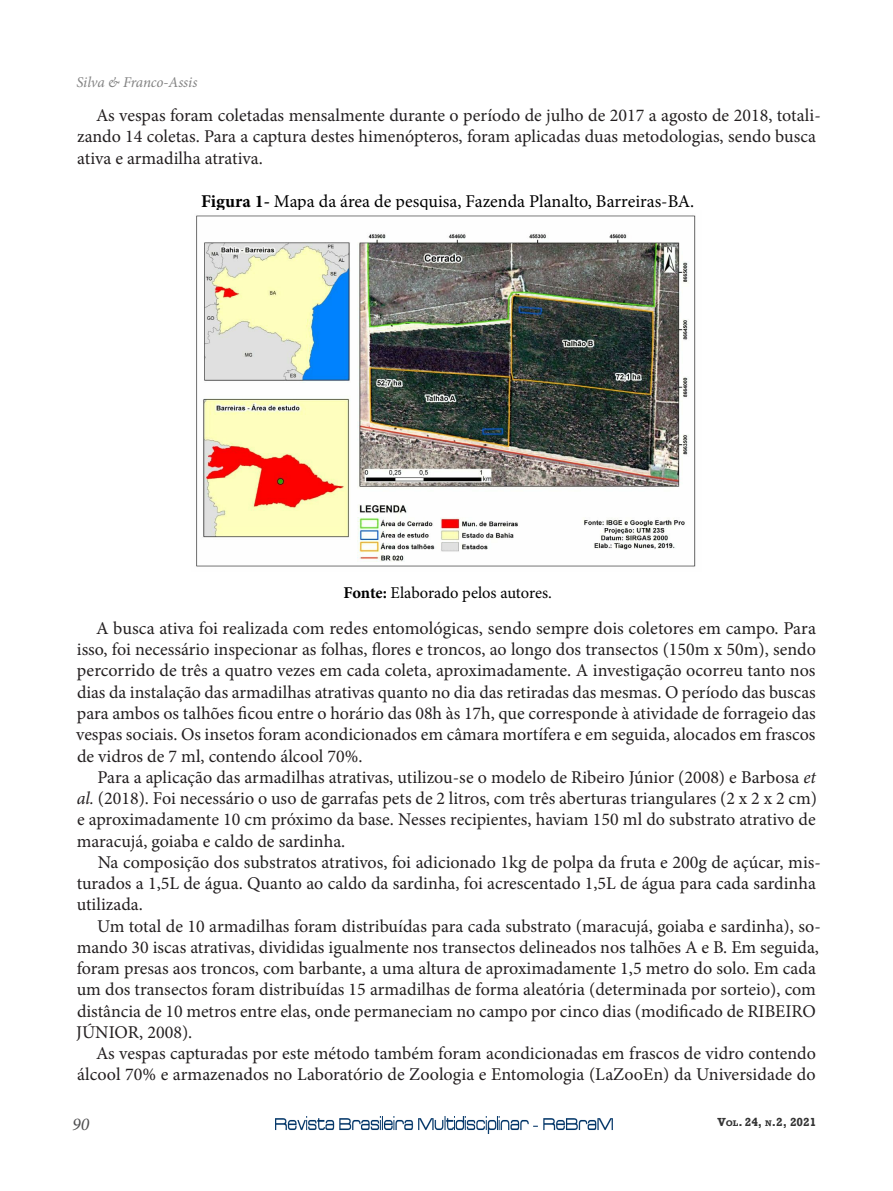
<style>
.page{position:relative;width:893px;height:1191px;background:#fff}
.page>*{position:absolute;margin:0;border:0;box-sizing:border-box;transform-origin:0 0}
.Corpo_do_texto{font:18px/21.3px "Minion Pro";color:#231f20}
.Default{font:18px "Minion Pro";color:#000}
.t1{font:italic 18px "Minion Pro";color:#4f4f50}
.Default-2{font:16.5px "Minion Pro";color:#000}
.t2{font:italic 15px "Minion Pro";letter-spacing:-.01em;color:#838383}
.t3{font:700 12px "Rockwell";color:#333}
.s1{font-weight:700}
.s2{font-style:italic}
.s3{font-size:8.4px}
</style>
<div class="page">
<img style="left:275px;top:1116px;width:338px;height:17px">
<img style="left:196px;top:215px;width:500px;height:352px">
<p class="t2" style="left:76px;top:72px;width:122px">Silva &amp; Franco-Assis</p>
<p class="Corpo_do_texto" style="left:77px;top:105px;width:745px;text-indent:19px">As vespas foram coletadas mensalmente durante o período de julho de 2017 a agosto de 2018, totali&shy;zando 14 coletas. Para a captura destes himenópteros, foram aplicadas duas metodologias, sendo busca ativa e armadilha atrativa.</p>
<p class="Default" style="left:201px;top:189px;width:495px"><span class="s1">Figura 1-</span> Mapa da área de pesquisa, Fazenda Planalto, Barreiras-BA.</p>
<p class="Default-2" style="left:344px;top:581px;width:210px"><span class="s1">Fonte:</span> Elaborado pelos autores.</p>
<p class="Corpo_do_texto" style="left:76px;top:617px;width:741px;text-align:justify;text-indent:20px">A busca ativa foi realizada com redes entomológicas, sendo sempre dois coletores em campo. Para isso, foi necessário inspecionar as folhas, flores e troncos, ao longo dos transectos (150m x 50m), sendo percorrido de três a quatro vezes em cada coleta, aproximadamente. A investigação ocorreu tanto nos dias da instalação das armadilhas atrativas quanto no dia das retiradas das mesmas. O período das buscas para ambos os talhões ficou entre o horário das 08h às 17h, que corresponde à atividade de forrageio das vespas sociais. Os insetos foram acondicionados em câmara mortífera e em seguida, alocados em frascos de vidros de 7 ml, contendo álcool 70%.</p>
<p class="Corpo_do_texto" style="left:77px;top:766px;width:742px;text-align:justify;text-indent:21px">Para a aplicação das armadilhas atrativas, utilizou-se o modelo de Ribeiro Júnior (2008) e Barbosa <span class="s2">et al.</span> (2018). Foi necessário o uso de garrafas pets de 2 litros, com três aberturas triangulares (2 x 2 x 2 cm) e aproximadamente 10 cm próximo da base. Nesses recipientes, haviam 150 ml do substrato atrativo de maracujá, goiaba e caldo de sardinha.</p>
<p class="Corpo_do_texto" style="left:77px;top:851px;width:745px;text-indent:21px">Na composição dos substratos atrativos, foi adicionado 1kg de polpa da fruta e 200g de açúcar, mis&shy;turados a 1,5L de água. Quanto ao caldo da sardinha, foi acrescentado 1,5L de água para cada sardinha utilizada.</p>
<p class="Corpo_do_texto" style="left:76px;top:915px;width:746px;text-indent:21px">Um total de 10 armadilhas foram distribuídas para cada substrato (maracujá, goiaba e sardinha), so&shy;mando 30 iscas atrativas, divididas igualmente nos transectos delineados nos talhões A e B. Em seguida, foram presas aos troncos, com barbante, a uma altura de aproximadamente 1,5 metro do solo. Em cada um dos transectos foram distribuídas 15 armadilhas de forma aleatória (determinada por sorteio), com distância de 10 metros entre elas, onde permaneciam no campo por cinco dias (modificado de RIBEIRO JÚNIOR, 2008).</p>
<p class="Corpo_do_texto" style="left:77px;top:1042px;width:740px;text-align:right">As vespas capturadas por este método também foram acondicionadas em frascos de vidro contendo álcool 70% e armazenados no Laboratório de Zoologia e Entomologia (LaZooEn) da Universidade do</p>
<p class="t1" style="left:72px;top:1111px;width:19px">90</p>
<p class="t3" style="left:717px;top:1114px;width:101px">V<span class="s3">ol</span>. 24, <span class="s3">n</span>.2, 2021</p>
</div>
